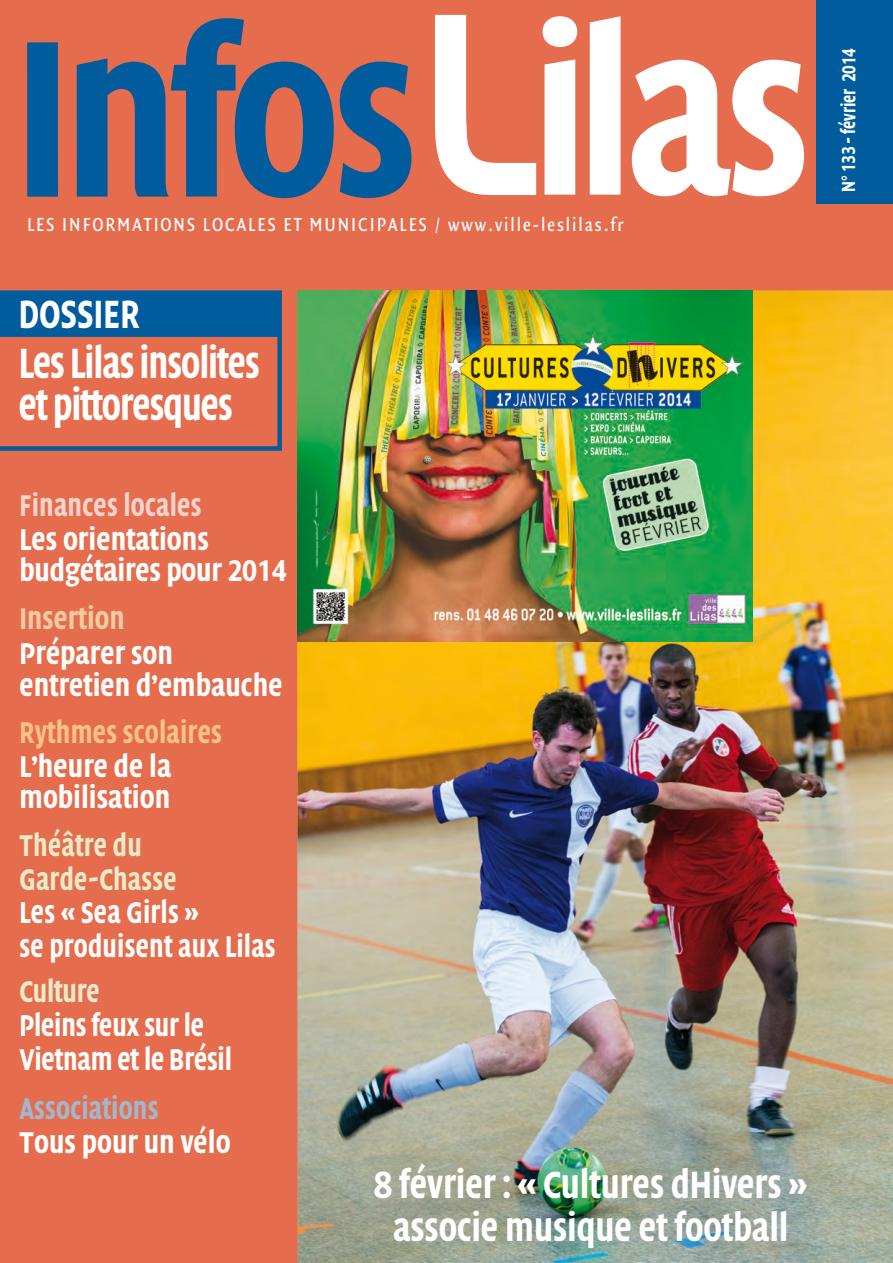
<style>
.page{position:relative;width:893px;height:1263px;background:#e56d4d}
.page>*{position:absolute;margin:0;border:0;box-sizing:border-box;transform-origin:0 0}
.t1{font:700 270px "Handel Gothic EF";color:#fff;scale:.82 1}
.t2{font:700 229.5px "Quadraat Head";letter-spacing:-.035em;color:#005c9d;scale:.93 1}
.t3{font:700 229.5px "Quadraat Head";color:#fff;scale:.93 1}
.titre_couv{font:700 43.5px/42.2px "Quadraat Head";letter-spacing:-.03em;color:#fff;scale:.85 1}
.titre_couv-2{font:700 40.5px "Quadraat Head";letter-spacing:.005em;color:#fff;scale:.85 1}
.titre_couv-3{font:700 39px/42.2px "Quadraat Head";letter-spacing:-.005em;color:#fff;text-align:center;scale:.91 1}
.titre_couv-4{font:700 30.9px/31.5px "Quadraat Head";color:#fff;scale:.93 1}
.titre_couv-5{font:700 30.9px/33.8px "Quadraat Head";color:#fff;scale:.87 1}
.titre_couv-6{font:700 30.9px "Quadraat Head";letter-spacing:.005em;color:#f9c289;scale:.87 1}
.titre_couv-7{font:700 30.9px "Quadraat Head";letter-spacing:.005em;color:#fad3cd;scale:.87 1}
.titre_couv-8{font:700 30.9px "Quadraat Head";letter-spacing:.005em;color:#a0b7ce;scale:.87 1}
.titre_couv-9{font:700 30.9px "Quadraat Head";color:#f0caa0;scale:.91 1}
.t4{font:20.25px "Quadraat Sans Con";letter-spacing:.095em;color:#fff}
.t5{font:700 19.5px "Quadraat Head";letter-spacing:-.01em;color:#fff;scale:.85 1}
.s1{color:#e9eac8}
</style>
<div class="page">
<div style="left:816px;top:0;width:77px;height:204px;background:#005c9d"></div>
<img style="left:297px;top:291px;width:596px;height:972px">
<svg style="left:0;top:337px;width:282px;height:114px"></svg>
<div style="left:0;top:290px;width:282px;height:47px;background:#005c9d"></div>
<img style="left:297px;top:291px;width:456px;height:350px">
<p class="t1" style="left:421px;top:-54px;width:145px">L</p>
<p class="t3" style="left:531px;top:-12px;width:303px">ilas</p>
<p class="t2" style="left:14px;top:-10px;width:437px">Infos</p>
<p class="t4" style="left:27px;top:213px;width:598px">LES INFORMATIONS LOCALES ET MUNICIPALES / www.ville-leslilas.fr</p>
<p class="titre_couv-2" style="left:19px;top:291px;width:144px">DOSSIER</p>
<p class="titre_couv" style="left:19px;top:343px;width:285px">Les Lilas insolites et pittoresques</p>
<p class="titre_couv-7" style="left:20px;top:488px;width:211px">Finances locales</p>
<p class="titre_couv-4" style="left:20px;top:524px;width:289px">Les orientations budgétaires pour 2014</p>
<p class="titre_couv-9" style="left:20px;top:601px;width:117px">Insertion</p>
<p class="titre_couv-4" style="left:20px;top:639px;width:284px">Préparer son entretien d’embauche</p>
<p class="titre_couv-6" style="left:20px;top:715px;width:234px">Rythmes scolaires</p>
<p class="titre_couv-4" style="left:20px;top:751px;width:165px">L’heure de la mobilisation</p>
<p class="titre_couv-5" style="left:20px;top:829px;width:296px"><span class="s1">Théâtre du<br>Garde-Chasse<br></span>Les « Sea Girls »<br>se produisent aux Lilas</p>
<p class="titre_couv-5" style="left:20px;top:975px;width:246px"><span class="s1">Culture<br></span>Pleins feux sur le<br>Vietnam et le Brésil</p>
<p class="titre_couv-8" style="left:20px;top:1091px;width:161px">Associations</p>
<p class="titre_couv-4" style="left:20px;top:1127px;width:229px">Tous pour un vélo</p>
<p class="titre_couv-3" style="left:374px;top:1165px;width:478px">8 février : « Cultures dHivers » associe musique et football</p>
<p class="t5" style="left:838px;top:192px;width:170px;rotate:-90deg">N° 133 - février 2014</p>
</div>
